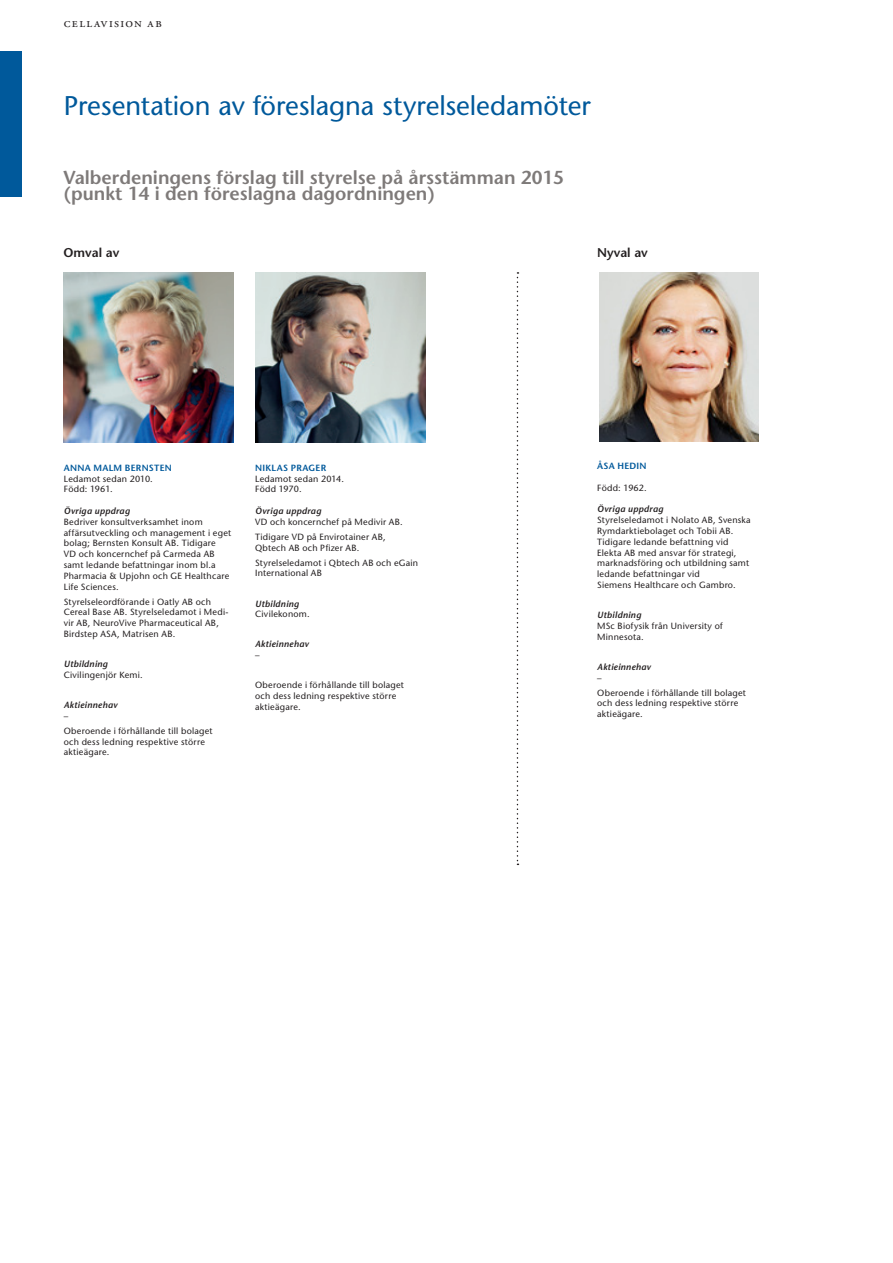
<style>
.page{position:relative;width:893px;height:1263px;background:#fff}
.page>*{position:absolute;margin:0;border:0;box-sizing:border-box;transform-origin:0 0}
.rubrik{font:500 27px "Stone Sans Std";letter-spacing:-.005em;color:#00599b}
.Mellanrubrik_1{font:600 18.75px/16.5px "Stone Sans Std";color:#7e7a79}
.t1{font:13.5px "Adobe Garamond Pro";letter-spacing:.1em;color:#231f20}
.mellanrubrik_2{font:600 12.75px "Stone Sans Std";color:#231f20}
.fakta_bildtext{font:500 9px/10.8px "Stone Sans Std";letter-spacing:.025em;color:#231f20}
.fakta_bildtext-2{font:italic 600 9px/10.8px "Stone Sans Std";letter-spacing:.025em;color:#231f20}
.fakta_bildtext-3{font:600 9px "Stone Sans Std";letter-spacing:.03em;color:#00599b}
.s1{font-weight:600;font-style:italic}
.s2{font-weight:500;font-style:normal}
.s3{font-weight:600;color:#00599b}
</style>
<div class="page">
<img style="left:64px;top:273px;width:170px;height:170px">
<img style="left:255px;top:273px;width:170px;height:170px">
<div style="left:0;top:51px;width:21px;height:146px;background:#00599b"></div>
<svg style="left:517px;top:272px;width:1px;height:593px"></svg>
<img style="left:600px;top:272px;width:158px;height:170px">
<p class="t1" style="left:64px;top:15px;width:100px">cellavision ab</p>
<p class="rubrik" style="left:64px;top:89px;width:528px">Presentation av föreslagna styrelseledamöter</p>
<p class="Mellanrubrik_1" style="left:64px;top:169px;width:502px">Valberdeningens förslag till styrelse på årsstämman 2015 (punkt 14 i den föreslagna dagordningen)</p>
<p class="mellanrubrik_2" style="left:64px;top:245px;width:57px">Omval av</p>
<p class="mellanrubrik_2" style="left:597px;top:245px;width:52px">Nyval av</p>
<p class="fakta_bildtext-3" style="left:64px;top:462px;width:110px">ANNA MALM BERNSTEN</p>
<p class="fakta_bildtext" style="left:64px;top:473px;width:91px">Ledamot sedan 2010.</p>
<p class="fakta_bildtext" style="left:64px;top:484px;width:50px">Född: 1961.</p>
<p class="fakta_bildtext-2" style="left:64px;top:505px;width:68px">Övriga uppdrag</p>
<p class="fakta_bildtext" style="left:64px;top:516px;width:169px">Bedriver konsultverksamhet inom affärsutveckling och management i eget bolag; Bernsten Konsult AB. Tidigare<br>VD och koncernchef på Carmeda AB samt ledande befattningar inom bl.a Pharmacia &amp; Upjohn och GE Healthcare Life Sciences.</p>
<p class="fakta_bildtext" style="left:64px;top:596px;width:166px">Styrelseleordförande i Oatly AB och Cereal Base AB. Styrelseledamot i Medi&shy;vir AB, NeuroVive Pharmaceutical AB, Birdstep ASA, Matrisen AB.</p>
<p class="fakta_bildtext" style="left:64px;top:659px;width:80px"><span class="s1">Utbildning<br></span>Civilingenjör Kemi.</p>
<p class="fakta_bildtext-2" style="left:64px;top:699px;width:55px">Aktieinnehav <span class="s2">–</span></p>
<p class="fakta_bildtext" style="left:64px;top:725px;width:150px">Oberoende i förhållande till bolaget och dess ledning respektive större aktieägare.</p>
<p class="fakta_bildtext" style="left:255px;top:462px;width:90px"><span class="s3">NIKLAS PRAGER<br></span>Ledamot sedan 2014.<br>Född 1970.</p>
<p class="fakta_bildtext" style="left:255px;top:505px;width:149px"><span class="s1">Övriga uppdrag<br></span>VD och koncernchef på Medivir AB.</p>
<p class="fakta_bildtext" style="left:255px;top:531px;width:132px">Tidigare VD på Envirotainer AB,<br>Qbtech AB och Pfizer AB.</p>
<p class="fakta_bildtext" style="left:255px;top:557px;width:165px">Styrelseledamot i Qbtech AB och eGain<br>International AB</p>
<p class="fakta_bildtext" style="left:255px;top:598px;width:56px"><span class="s1">Utbildning<br></span>Civilekonom.</p>
<p class="fakta_bildtext-2" style="left:255px;top:639px;width:55px">Aktieinnehav <span class="s2">–</span></p>
<p class="fakta_bildtext" style="left:255px;top:680px;width:150px">Oberoende i förhållande till bolaget och dess ledning respektive större aktieägare.</p>
<p class="fakta_bildtext-3" style="left:597px;top:461px;width:51px">ÅSA HEDIN</p>
<p class="fakta_bildtext" style="left:597px;top:482px;width:51px">Född: 1962.</p>
<p class="fakta_bildtext" style="left:597px;top:504px;width:155px"><span class="s1">Övriga uppdrag<br></span>Styrelseledamot i Nolato AB, Svenska<br>Rymdarktiebolaget och Tobii AB.</p>
<p class="fakta_bildtext" style="left:597px;top:536px;width:153px">Tidigare ledande befattning vid<br>Elekta AB med ansvar för strategi, marknadsföring och utbildning samt ledande befattningar vid<br>Siemens Healthcare och Gambro.</p>
<p class="fakta_bildtext" style="left:597px;top:610px;width:127px"><span class="s1">Utbildning<br></span>MSc Biofysik från University of<br>Minnesota.</p>
<p class="fakta_bildtext-2" style="left:597px;top:661px;width:55px">Aktieinnehav <span class="s2">–</span></p>
<p class="fakta_bildtext" style="left:597px;top:687px;width:150px">Oberoende i förhållande till bolaget och dess ledning respektive större aktieägare.</p>
</div>
